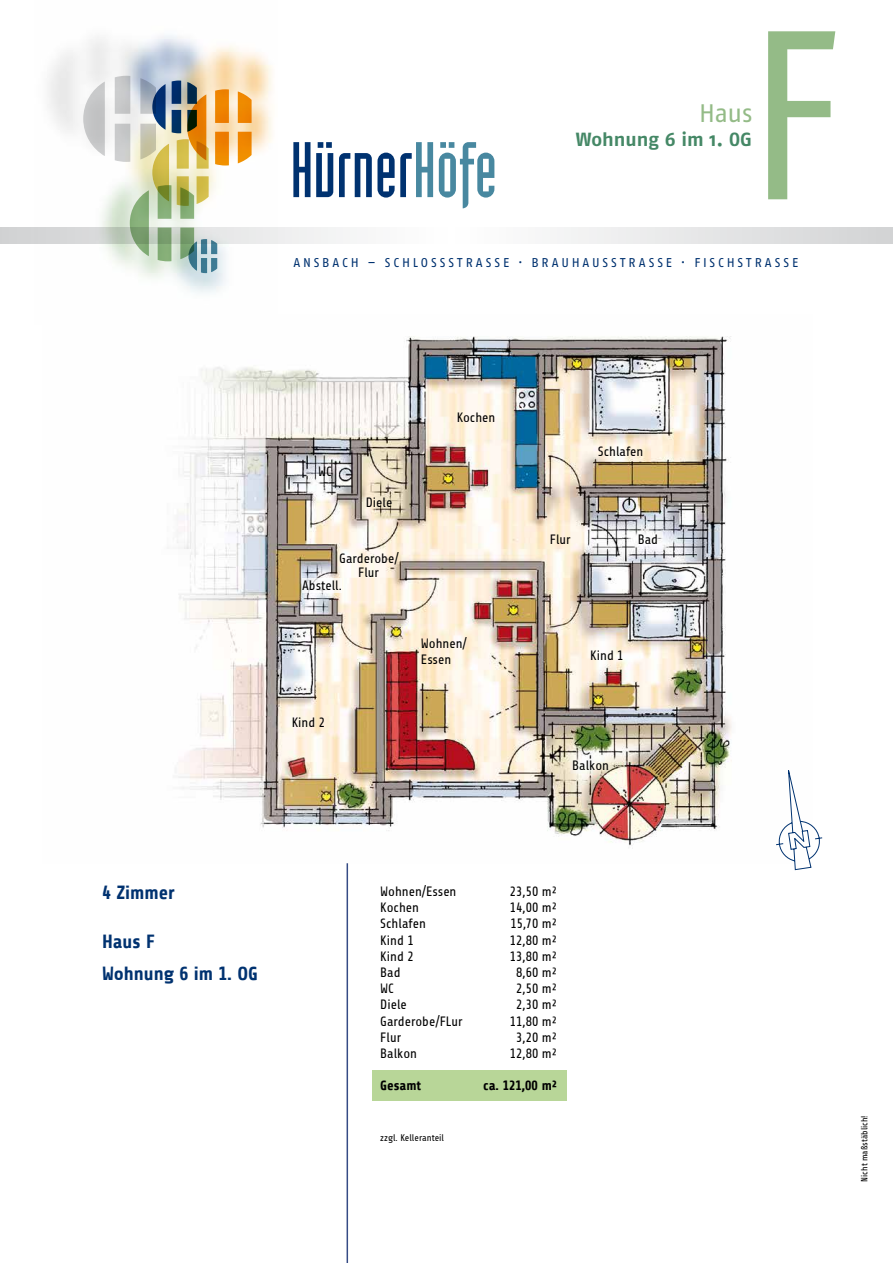
<style>
.page{position:relative;width:893px;height:1263px;background:#fff}
.page>*{position:absolute;margin:0;border:0;box-sizing:border-box;transform-origin:0 0}
.t1{font:condensed 240px "Fago OT";color:#94bb87}
.t2{font:25.35px "Fago OT";color:#94bb87}
.t3{font:700 19.05px/31.3px "Share";color:#003270}
.t4{font:700 19.05px "Fago OT";color:#458866}
.t5{font:13.5px/16.2px "Share";color:#000}
.t6{font:700 13.5px "Share";color:#000}
.t7{font:12.75px "Fago OT";letter-spacing:.225em;color:#003270}
.t8{font:9.6px "Share";color:#000}
.t9{font:9px "Share";color:#000}
</style>
<div class="page">
<svg style="left:0;top:227px;width:893px;height:16px"></svg>
<svg style="left:293px;top:142px;width:17px;height:55px"></svg>
<svg style="left:316px;top:142px;width:17px;height:55px"></svg>
<svg style="left:339px;top:142px;width:94px;height:56px"></svg>
<svg style="left:439px;top:142px;width:55px;height:66px"></svg>
<img style="left:34px;top:35px;width:244px;height:258px">
<svg style="left:83px;top:82px;width:22px;height:74px"></svg>
<svg style="left:238px;top:132px;width:14px;height:31px"></svg>
<svg style="left:238px;top:91px;width:14px;height:32px"></svg>
<svg style="left:115px;top:76px;width:114px;height:197px;background:#c6c5a9"></svg>
<img style="left:177px;top:336px;width:555px;height:513px">
<div style="left:372px;top:1070px;width:194px;height:31px;background:#b8d698"></div>
<hr style="left:347px;top:863px;width:1px;height:400px;background:#354b85">
<svg style="left:302px;top:578px;width:40px;height:15px"></svg>
<svg style="left:776px;top:770px;width:47px;height:100px"></svg>
<h2 class="t2" style="left:699px;top:98px;width:55px">Haus</h2>
<h3 class="t4" style="left:576px;top:128px;width:178px">Wohnung 6 im 1. OG</h3>
<h1 class="t1" style="left:749px;top:-29px;width:91px">F</h1>
<p class="t7" style="left:293px;top:255px;width:506px">ANSBACH – SCHLOSSSTRASSE · BRAUHAUSSTRASSE · FISCHSTRASSE</p>
<p class="t5" style="left:318px;top:463px;width:15px">WC</p>
<p class="t5" style="left:366px;top:495px;width:28px">Diele</p>
<p class="t5" style="left:339px;top:551px;width:61px">Garderobe/</p>
<p class="t5" style="left:358px;top:564px;width:22px">Flur</p>
<p class="t5" style="left:302px;top:578px;width:41px">Abstell.</p>
<p class="t5" style="left:292px;top:715px;width:35px">Kind 2</p>
<p class="t5" style="left:457px;top:410px;width:40px">Kochen</p>
<p class="t5" style="left:421px;top:635px;width:47px">Wohnen/<br>Essen</p>
<p class="t5" style="left:598px;top:444px;width:47px">Schlafen</p>
<p class="t5" style="left:550px;top:532px;width:22px">Flur</p>
<p class="t5" style="left:638px;top:532px;width:22px">Bad</p>
<p class="t5" style="left:590px;top:648px;width:35px">Kind 1</p>
<p class="t5" style="left:572px;top:758px;width:38px">Balkon</p>
<h3 class="t3" style="left:102px;top:877px;width:74px">4 Zimmer</h3>
<p class="t5" style="left:380px;top:884px;width:78px">Wohnen/Essen</p>
<p class="t5" style="left:510px;top:884px;width:49px">23,50 m²</p>
<p class="t5" style="left:380px;top:900px;width:40px">Kochen</p>
<p class="t5" style="left:510px;top:900px;width:49px">14,00 m²</p>
<p class="t5" style="left:380px;top:916px;width:47px">Schlafen</p>
<p class="t5" style="left:510px;top:916px;width:48px">15,70 m²</p>
<p class="t5" style="left:380px;top:932px;width:35px">Kind 1</p>
<p class="t5" style="left:510px;top:932px;width:49px">12,80 m²</p>
<p class="t5" style="left:380px;top:948px;width:35px">Kind 2</p>
<p class="t5" style="left:510px;top:948px;width:49px">13,80 m²</p>
<p class="t5" style="left:380px;top:965px;width:22px">Bad</p>
<p class="t5" style="left:516px;top:965px;width:43px">8,60 m²</p>
<p class="t5" style="left:380px;top:981px;width:15px">WC</p>
<p class="t5" style="left:516px;top:981px;width:43px">2,50 m²</p>
<p class="t5" style="left:380px;top:997px;width:28px">Diele</p>
<p class="t5" style="left:516px;top:997px;width:43px">2,30 m²</p>
<p class="t5" style="left:380px;top:1013px;width:84px">Garderobe/FLur</p>
<p class="t5" style="left:510px;top:1013px;width:49px">11,80 m²</p>
<p class="t5" style="left:380px;top:1029px;width:22px">Flur</p>
<p class="t5" style="left:516px;top:1029px;width:43px">3,20 m²</p>
<p class="t5" style="left:380px;top:1046px;width:38px">Balkon</p>
<p class="t5" style="left:510px;top:1046px;width:49px">12,80 m²</p>
<p class="t6" style="left:380px;top:1078px;width:42px">Gesamt</p>
<p class="t6" style="left:483px;top:1078px;width:76px">ca. 121,00 m²</p>
<h3 class="t3" style="left:102px;top:926px;width:157px">Haus F<br>Wohnung 6 im 1. OG</h3>
<p class="t8" style="left:380px;top:1132px;width:65px">zzgl. Kelleranteil</p>
<p class="t9" style="left:860px;top:1182px;width:68px;rotate:-90deg">Nicht maßstäblich!</p>
</div>
